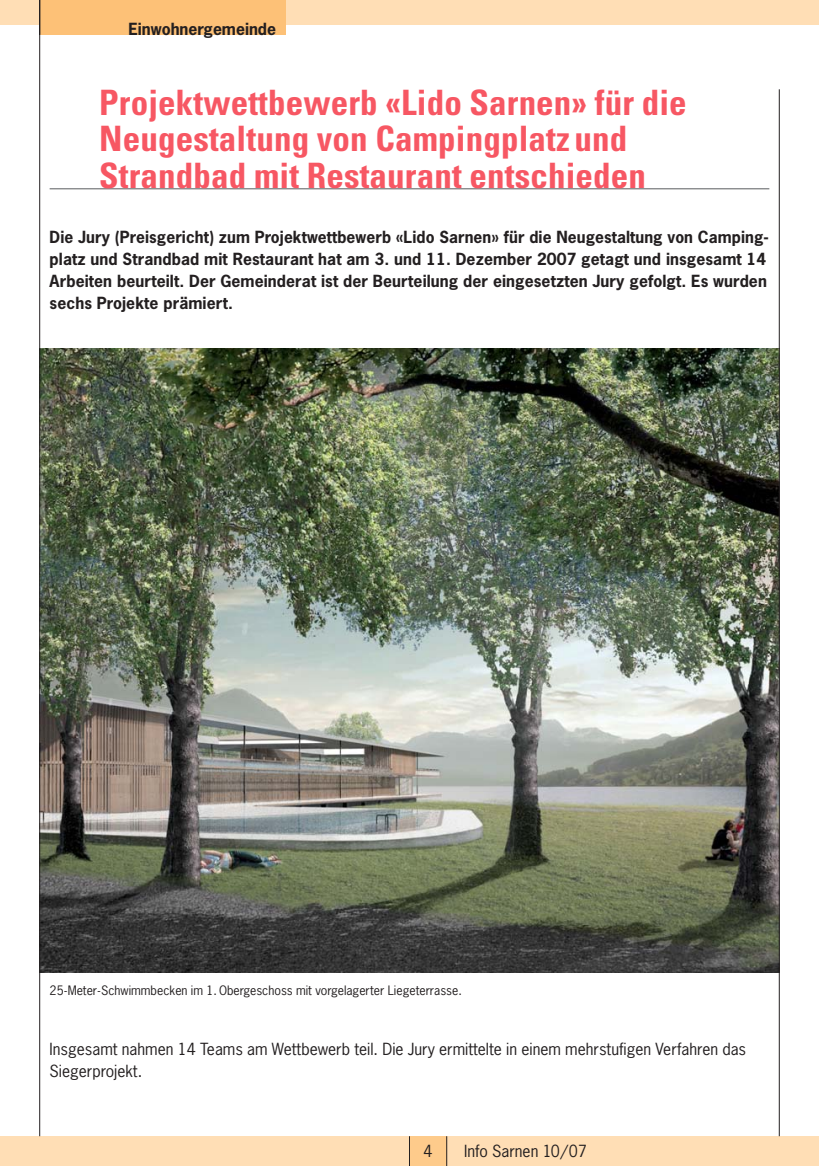
<style>
.page{position:relative;width:819px;height:1166px;background:#fff}
.page>*{position:absolute;margin:0;border:0;box-sizing:border-box;transform-origin:0 0}
.t1{font:700 condensed 35px/36.8px "Univers";letter-spacing:.005em;color:#f75763}
.t2{font:700 15.75px/21.9px "News Gothic";letter-spacing:.005em;color:#231f20}
.t3{font:15.75px/21.3px "News Gothic";color:#231f20}
.t4{font:12.25px "News Gothic";color:#231f20}
</style>
<div class="page">
<img style="left:40px;top:348px;width:738px;height:624px">
<div style="left:0;top:1136px;width:819px;height:30px;background:#ffdeb5"></div>
<div style="left:409px;top:1136px;width:37px;height:30px;background:#fecb8b"></div>
<hr style="left:409px;top:1136px;width:1px;height:30px;background:#231f20">
<hr style="left:446px;top:1136px;width:1px;height:30px;background:#231f20">
<div style="left:0;top:0;width:819px;height:25px;background:#ffdeb5"></div>
<div style="left:40px;top:0;width:246px;height:35px;background:#fdc177"></div>
<hr style="left:39px;top:0;width:1px;height:1136px;background:#231f20">
<hr style="left:778px;top:89px;width:1px;height:1047px;background:#231f20">
<hr style="left:50px;top:188px;width:719px;height:1px;background:#808284">
<p class="t2" style="left:128px;top:19px;width:149px">Einwohnergemeinde</p>
<h1 class="t1" style="left:99px;top:87px;width:589px">Projektwettbewerb «Lido Sarnen» für die<br>Neugestaltung von Campingplatz und<br>Strandbad mit Restaurant entschieden</h1>
<p class="t2" style="left:50px;top:227px;width:720px">Die Jury (Preisgericht) zum Projektwettbewerb «Lido Sarnen» für die Neugestaltung von Camping&shy;platz und Strandbad mit Restaurant hat am 3. und 11. Dezember 2007 getagt und insgesamt 14<br>Arbeiten beurteilt. Der Gemeinderat ist der Beurteilung der eingesetzten Jury gefolgt. Es wurden sechs Projekte prämiert.</p>
<p class="t4" style="left:50px;top:985px;width:414px">25-Meter-Schwimmbecken im 1. Obergeschoss mit vorgelagerter Liegeterrasse.</p>
<p class="t3" style="left:50px;top:1040px;width:698px">Insgesamt nahmen 14 Teams am Wettbewerb teil. Die Jury ermittelte in einem mehrstufigen Verfahren das<br>Siegerprojekt.</p>
<p class="t3" style="left:423px;top:1142px;width:11px">4</p>
<p class="t3" style="left:464px;top:1142px;width:124px">Info Sarnen 10/07</p>
</div>
